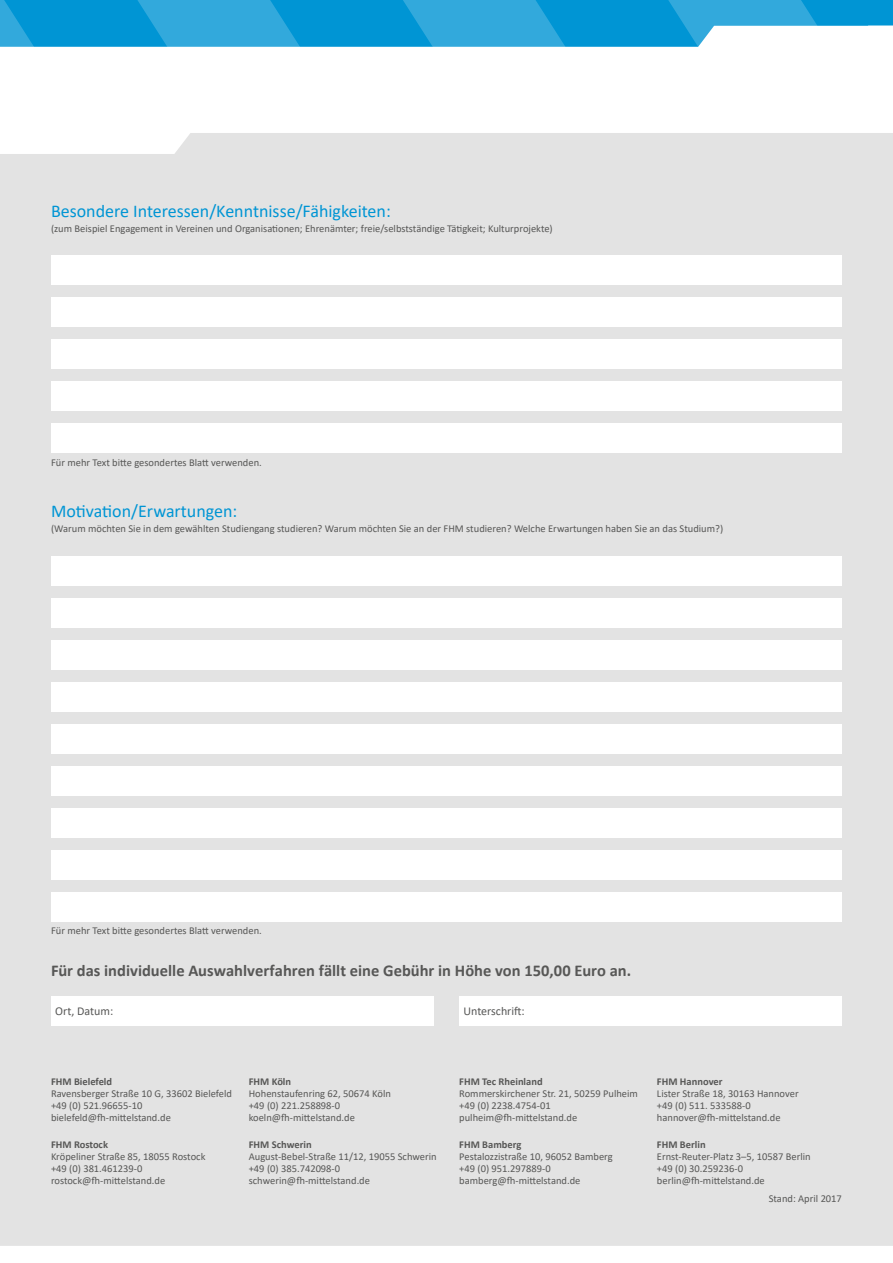
<style>
.page{position:relative;width:893px;height:1263px;background:#fff}
.page>*{position:absolute;margin:0;border:0;box-sizing:border-box;transform-origin:0 0}
.t1{font:18px "Calibri";color:#0095d4}
.t2{font:700 16.5px "Calibri";color:#575756}
.t3{font:12px "Calibri";color:#575756}
.t4{font:10.5px/12px "Calibri";color:#575756}
.t5{font:700 10.5px "Calibri";color:#575756}
</style>
<div class="page">
<svg style="left:0;top:0;width:893px;height:47px;background:#2da7db"></svg>
<div style="left:0;top:133px;width:893px;height:1113px;background:#e3e3e3"></div>
<div style="left:51px;top:255px;width:791px;height:29px;background:#fff"></div>
<div style="left:51px;top:297px;width:791px;height:29px;background:#fff"></div>
<div style="left:51px;top:339px;width:791px;height:29px;background:#fff"></div>
<div style="left:51px;top:381px;width:791px;height:29px;background:#fff"></div>
<div style="left:51px;top:423px;width:791px;height:29px;background:#fff"></div>
<div style="left:51px;top:556px;width:791px;height:29px;background:#fff"></div>
<div style="left:51px;top:598px;width:791px;height:29px;background:#fff"></div>
<div style="left:51px;top:640px;width:791px;height:29px;background:#fff"></div>
<div style="left:51px;top:682px;width:791px;height:29px;background:#fff"></div>
<div style="left:51px;top:724px;width:791px;height:29px;background:#fff"></div>
<div style="left:51px;top:766px;width:791px;height:29px;background:#fff"></div>
<div style="left:51px;top:808px;width:791px;height:29px;background:#fff"></div>
<div style="left:51px;top:850px;width:791px;height:29px;background:#fff"></div>
<div style="left:51px;top:892px;width:791px;height:29px;background:#fff"></div>
<div style="left:51px;top:996px;width:383px;height:30px;background:#fff"></div>
<div style="left:459px;top:996px;width:383px;height:30px;background:#fff"></div>
<h1 class="t1" style="left:51px;top:198px;width:341px">Besondere Interessen/Kenntnisse/Fähigkeiten:</h1>
<p class="t4" style="left:51px;top:222px;width:503px">(zum Beispiel Engagement in Vereinen und Organisationen; Ehrenämter; freie/selbstständige Tätigkeit; Kulturprojekte)</p>
<p class="t4" style="left:51px;top:456px;width:212px">Für mehr Text bitte gesondertes Blatt verwenden.</p>
<h1 class="t1" style="left:51px;top:498px;width:188px">Motivation/Erwartungen:</h1>
<p class="t4" style="left:51px;top:522px;width:674px">(Warum möchten Sie in dem gewählten Studiengang studieren? Warum möchten Sie an der FHM studieren? Welche Erwartungen haben Sie an das Studium?)</p>
<p class="t4" style="left:51px;top:924px;width:212px">Für mehr Text bitte gesondertes Blatt verwenden.</p>
<h2 class="t2" style="left:51px;top:959px;width:582px">Für das individuelle Auswahlverfahren fällt eine Gebühr in Höhe von 150,00 Euro an.</h2>
<p class="t3" style="left:55px;top:1002px;width:59px">Ort, Datum:</p>
<p class="t3" style="left:463px;top:1002px;width:63px">Unterschrift:</p>
<p class="t5" style="left:51px;top:1074px;width:63px">FHM Bielefeld</p>
<p class="t4" style="left:51px;top:1087px;width:182px">Ravensberger Straße 10 G, 33602 Bielefeld +49 (0) 521.96655-10 bielefeld@fh-mittelstand.de</p>
<p class="t5" style="left:51px;top:1137px;width:59px">FHM Rostock</p>
<p class="t4" style="left:51px;top:1150px;width:156px">Kröpeliner Straße 85, 18055 Rostock +49 (0) 381.461239-0 rostock@fh-mittelstand.de</p>
<p class="t5" style="left:249px;top:1074px;width:44px">FHM Köln</p>
<p class="t4" style="left:249px;top:1087px;width:144px">Hohenstaufenring 62, 50674 Köln +49 (0) 221.258898-0 koeln@fh-mittelstand.de</p>
<p class="t5" style="left:249px;top:1137px;width:64px">FHM Schwerin</p>
<p class="t4" style="left:249px;top:1150px;width:189px">August-Bebel-Straße 11/12, 19055 Schwerin +49 (0) 385.742098-0 schwerin@fh-mittelstand.de</p>
<p class="t5" style="left:459px;top:1074px;width:85px">FHM Tec Rheinland</p>
<p class="t4" style="left:459px;top:1087px;width:180px">Rommerskirchener Str. 21, 50259 Pulheim +49 (0) 2238.4754-01 pulheim@fh-mittelstand.de</p>
<p class="t5" style="left:459px;top:1137px;width:64px">FHM Bamberg</p>
<p class="t4" style="left:459px;top:1150px;width:155px">Pestalozzistraße 10, 96052 Bamberg +49 (0) 951.297889-0 bamberg@fh-mittelstand.de</p>
<p class="t5" style="left:657px;top:1074px;width:67px">FHM Hannover</p>
<p class="t4" style="left:657px;top:1087px;width:143px">Lister Straße 18, 30163 Hannover +49 (0) 511. 533588-0 hannover@fh-mittelstand.de</p>
<p class="t5" style="left:657px;top:1137px;width:50px">FHM Berlin</p>
<p class="t4" style="left:657px;top:1150px;width:155px">Ernst-Reuter-Platz 3–5, 10587 Berlin +49 (0) 30.259236-0 berlin@fh-mittelstand.de</p>
<p class="t4" style="left:769px;top:1192px;width:75px">Stand: April 2017</p>
</div>
